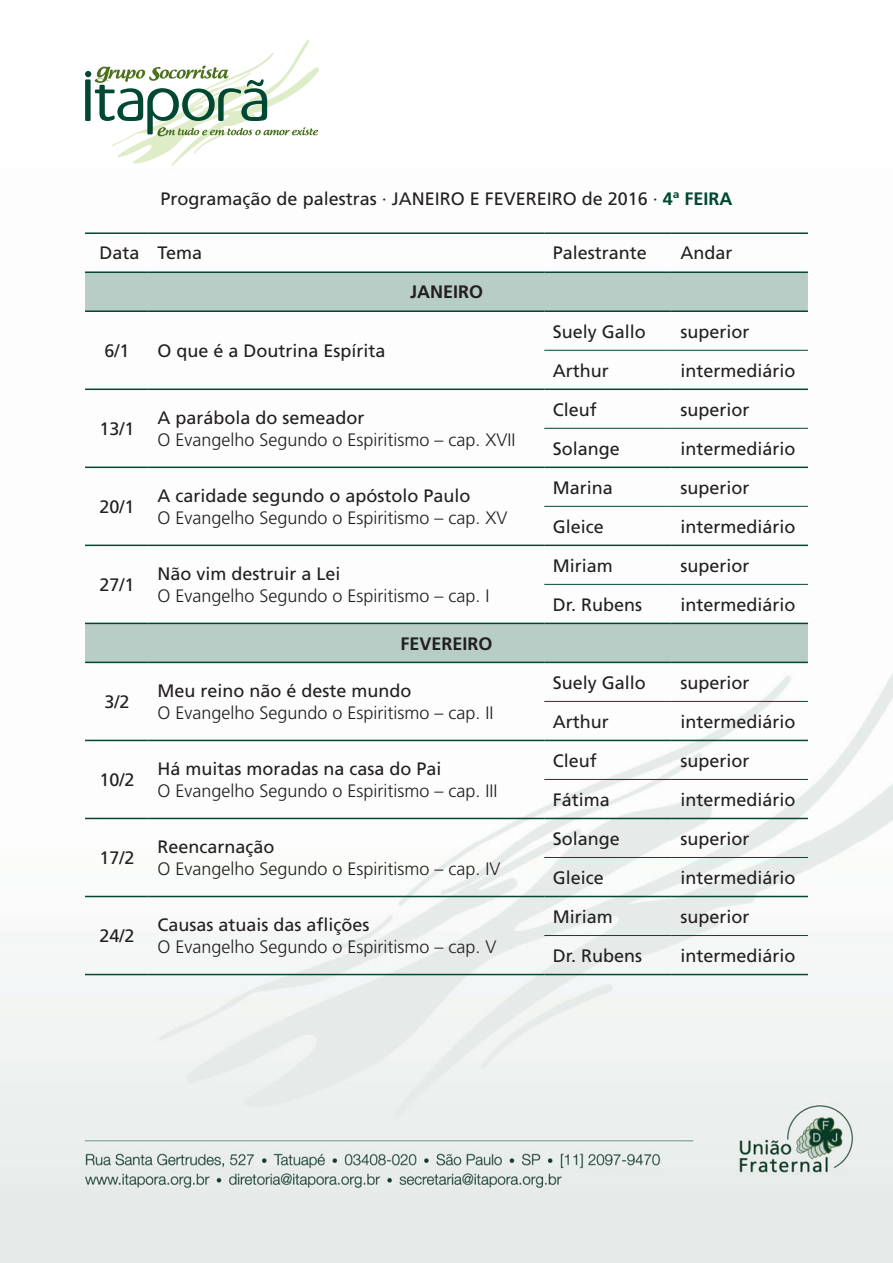
<style>
.page{position:relative;width:893px;height:1263px;background:#fff}
.page>*{position:absolute;margin:0;border:0;box-sizing:border-box;transform-origin:0 0}
.t1{font:18px "Frutiger LT Std";color:#231f20}
.t2{font:300 18px "Frutiger LT Std";color:#231f20}
.t3{font:700 18px "Frutiger LT Std";color:#231f20}
.s1{font-weight:700;color:#004833}
</style>
<div class="page">
<img style="left:0;top:663px;width:893px;height:599px">
<svg style="left:85px;top:273px;width:723px;height:389px"></svg>
<hr style="left:85px;top:232px;width:64px;height:2px;background:#004833">
<hr style="left:149px;top:232px;width:395px;height:2px;background:#004833">
<hr style="left:544px;top:232px;width:128px;height:2px;background:#004833">
<hr style="left:672px;top:232px;width:136px;height:2px;background:#004833">
<hr style="left:85px;top:271px;width:64px;height:2px;background:#004833">
<hr style="left:149px;top:271px;width:395px;height:2px;background:#004833">
<hr style="left:544px;top:271px;width:128px;height:2px;background:#004833">
<hr style="left:672px;top:271px;width:136px;height:2px;background:#004833">
<hr style="left:85px;top:310px;width:64px;height:2px;background:#004833">
<hr style="left:149px;top:310px;width:395px;height:2px;background:#004833">
<hr style="left:544px;top:310px;width:128px;height:2px;background:#004833">
<hr style="left:672px;top:310px;width:136px;height:2px;background:#004833">
<hr style="left:544px;top:350px;width:128px;height:1px;background:#004833">
<hr style="left:672px;top:350px;width:136px;height:1px;background:#004833">
<hr style="left:85px;top:388px;width:64px;height:2px;background:#004833">
<hr style="left:149px;top:388px;width:395px;height:2px;background:#004833">
<hr style="left:544px;top:388px;width:128px;height:2px;background:#004833">
<hr style="left:672px;top:388px;width:136px;height:2px;background:#004833">
<hr style="left:544px;top:428px;width:128px;height:1px;background:#004833">
<hr style="left:672px;top:428px;width:136px;height:1px;background:#004833">
<hr style="left:85px;top:467px;width:64px;height:1px;background:#004833">
<hr style="left:149px;top:467px;width:395px;height:1px;background:#004833">
<hr style="left:544px;top:467px;width:128px;height:1px;background:#004833">
<hr style="left:672px;top:467px;width:136px;height:1px;background:#004833">
<hr style="left:544px;top:506px;width:128px;height:1px;background:#004833">
<hr style="left:672px;top:506px;width:136px;height:1px;background:#004833">
<hr style="left:85px;top:545px;width:64px;height:1px;background:#004833">
<hr style="left:149px;top:545px;width:395px;height:1px;background:#004833">
<hr style="left:544px;top:545px;width:128px;height:1px;background:#004833">
<hr style="left:672px;top:545px;width:136px;height:1px;background:#004833">
<hr style="left:544px;top:584px;width:128px;height:1px;background:#004833">
<hr style="left:672px;top:584px;width:136px;height:1px;background:#004833">
<hr style="left:85px;top:623px;width:64px;height:1px;background:#004833">
<hr style="left:149px;top:623px;width:395px;height:1px;background:#004833">
<hr style="left:544px;top:623px;width:128px;height:1px;background:#004833">
<hr style="left:672px;top:623px;width:136px;height:1px;background:#004833">
<hr style="left:85px;top:974px;width:64px;height:1px;background:#004833">
<hr style="left:149px;top:974px;width:395px;height:1px;background:#004833">
<hr style="left:544px;top:974px;width:128px;height:1px;background:#004833">
<hr style="left:672px;top:974px;width:136px;height:1px;background:#004833">
<hr style="left:85px;top:662px;width:64px;height:1px;background:#004833">
<hr style="left:149px;top:662px;width:395px;height:1px;background:#004833">
<hr style="left:544px;top:662px;width:128px;height:1px;background:#004833">
<hr style="left:672px;top:662px;width:136px;height:1px;background:#004833">
<hr style="left:544px;top:701px;width:128px;height:1px;background:#004833">
<hr style="left:672px;top:701px;width:136px;height:1px;background:#004833">
<hr style="left:85px;top:740px;width:64px;height:1px;background:#004833">
<hr style="left:149px;top:740px;width:395px;height:1px;background:#004833">
<hr style="left:544px;top:740px;width:128px;height:1px;background:#004833">
<hr style="left:672px;top:740px;width:136px;height:1px;background:#004833">
<hr style="left:544px;top:779px;width:128px;height:1px;background:#004833">
<hr style="left:672px;top:779px;width:136px;height:1px;background:#004833">
<hr style="left:85px;top:818px;width:64px;height:1px;background:#004833">
<hr style="left:149px;top:818px;width:395px;height:1px;background:#004833">
<hr style="left:544px;top:818px;width:128px;height:1px;background:#004833">
<hr style="left:672px;top:818px;width:136px;height:1px;background:#004833">
<hr style="left:544px;top:857px;width:128px;height:1px;background:#004833">
<hr style="left:672px;top:857px;width:136px;height:1px;background:#004833">
<hr style="left:85px;top:896px;width:64px;height:1px;background:#004833">
<hr style="left:149px;top:896px;width:395px;height:1px;background:#004833">
<hr style="left:544px;top:896px;width:128px;height:1px;background:#004833">
<hr style="left:672px;top:896px;width:136px;height:1px;background:#004833">
<hr style="left:544px;top:935px;width:128px;height:1px;background:#004833">
<hr style="left:672px;top:935px;width:136px;height:1px;background:#004833">
<svg style="left:85px;top:40px;width:234px;height:126px"></svg>
<p class="t1" style="left:161px;top:188px;width:573px">Programação de palestras · JANEIRO E FEVEREIRO de 2016 · <span class="s1">4ª FEIRA</span></p>
<p class="t1" style="left:99px;top:243px;width:104px">Data Tema</p>
<p class="t1" style="left:553px;top:243px;width:96px">Palestrante</p>
<p class="t1" style="left:680px;top:243px;width:54px">Andar</p>
<p class="t3" style="left:410px;top:282px;width:75px">JANEIRO</p>
<p class="t1" style="left:104px;top:340px;width:27px">6/1</p>
<p class="t1" style="left:157px;top:340px;width:230px">O que é a Doutrina Espírita</p>
<p class="t1" style="left:99px;top:418px;width:37px">13/1</p>
<p class="t1" style="left:99px;top:496px;width:37px">20/1</p>
<p class="t1" style="left:99px;top:574px;width:37px">27/1</p>
<p class="t1" style="left:105px;top:691px;width:27px">3/2</p>
<p class="t1" style="left:100px;top:769px;width:37px">10/2</p>
<p class="t1" style="left:100px;top:847px;width:37px">17/2</p>
<p class="t1" style="left:100px;top:925px;width:37px">24/2</p>
<p class="t1" style="left:157px;top:407px;width:209px">A parábola do semeador</p>
<p class="t2" style="left:157px;top:429px;width:360px">O Evangelho Segundo o Espiritismo – cap. XVII</p>
<p class="t1" style="left:157px;top:485px;width:315px">A caridade segundo o apóstolo Paulo</p>
<p class="t2" style="left:157px;top:507px;width:352px">O Evangelho Segundo o Espiritismo – cap. XV</p>
<p class="t1" style="left:157px;top:563px;width:185px">Não vim destruir a Lei</p>
<p class="t2" style="left:157px;top:585px;width:334px">O Evangelho Segundo o Espiritismo – cap. I</p>
<p class="t3" style="left:401px;top:633px;width:94px">FEVEREIRO</p>
<p class="t1" style="left:157px;top:680px;width:256px">Meu reino não é deste mundo</p>
<p class="t2" style="left:157px;top:702px;width:338px">O Evangelho Segundo o Espiritismo – cap. II</p>
<p class="t1" style="left:157px;top:758px;width:286px">Há muitas moradas na casa do Pai</p>
<p class="t2" style="left:157px;top:780px;width:342px">O Evangelho Segundo o Espiritismo – cap. III</p>
<p class="t1" style="left:157px;top:836px;width:119px">Reencarnação</p>
<p class="t2" style="left:157px;top:858px;width:345px">O Evangelho Segundo o Espiritismo – cap. IV</p>
<p class="t1" style="left:157px;top:914px;width:214px">Causas atuais das aflições</p>
<p class="t2" style="left:157px;top:936px;width:341px">O Evangelho Segundo o Espiritismo – cap. V</p>
<p class="t1" style="left:553px;top:321px;width:95px">Suely Gallo</p>
<p class="t1" style="left:680px;top:321px;width:71px">superior</p>
<p class="t1" style="left:553px;top:360px;width:57px">Arthur</p>
<p class="t1" style="left:680px;top:360px;width:117px">intermediário</p>
<p class="t1" style="left:553px;top:399px;width:46px">Cleuf</p>
<p class="t1" style="left:680px;top:399px;width:71px">superior</p>
<p class="t1" style="left:553px;top:438px;width:69px">Solange</p>
<p class="t1" style="left:680px;top:438px;width:117px">intermediário</p>
<p class="t1" style="left:553px;top:477px;width:62px">Marina</p>
<p class="t1" style="left:680px;top:477px;width:71px">superior</p>
<p class="t1" style="left:553px;top:516px;width:53px">Gleice</p>
<p class="t1" style="left:680px;top:516px;width:117px">intermediário</p>
<p class="t1" style="left:553px;top:555px;width:62px">Miriam</p>
<p class="t1" style="left:680px;top:555px;width:71px">superior</p>
<p class="t1" style="left:553px;top:594px;width:91px">Dr. Rubens</p>
<p class="t1" style="left:680px;top:594px;width:117px">intermediário</p>
<p class="t1" style="left:553px;top:672px;width:95px">Suely Gallo</p>
<p class="t1" style="left:680px;top:672px;width:71px">superior</p>
<p class="t1" style="left:553px;top:711px;width:57px">Arthur</p>
<p class="t1" style="left:680px;top:711px;width:117px">intermediário</p>
<p class="t1" style="left:553px;top:750px;width:46px">Cleuf</p>
<p class="t1" style="left:680px;top:750px;width:71px">superior</p>
<p class="t1" style="left:553px;top:789px;width:59px">Fátima</p>
<p class="t1" style="left:680px;top:789px;width:117px">intermediário</p>
<p class="t1" style="left:553px;top:828px;width:69px">Solange</p>
<p class="t1" style="left:680px;top:828px;width:71px">superior</p>
<p class="t1" style="left:553px;top:867px;width:53px">Gleice</p>
<p class="t1" style="left:680px;top:867px;width:117px">intermediário</p>
<p class="t1" style="left:553px;top:906px;width:62px">Miriam</p>
<p class="t1" style="left:680px;top:906px;width:71px">superior</p>
<p class="t1" style="left:553px;top:945px;width:91px">Dr. Rubens</p>
<p class="t1" style="left:680px;top:945px;width:117px">intermediário</p>
</div>
